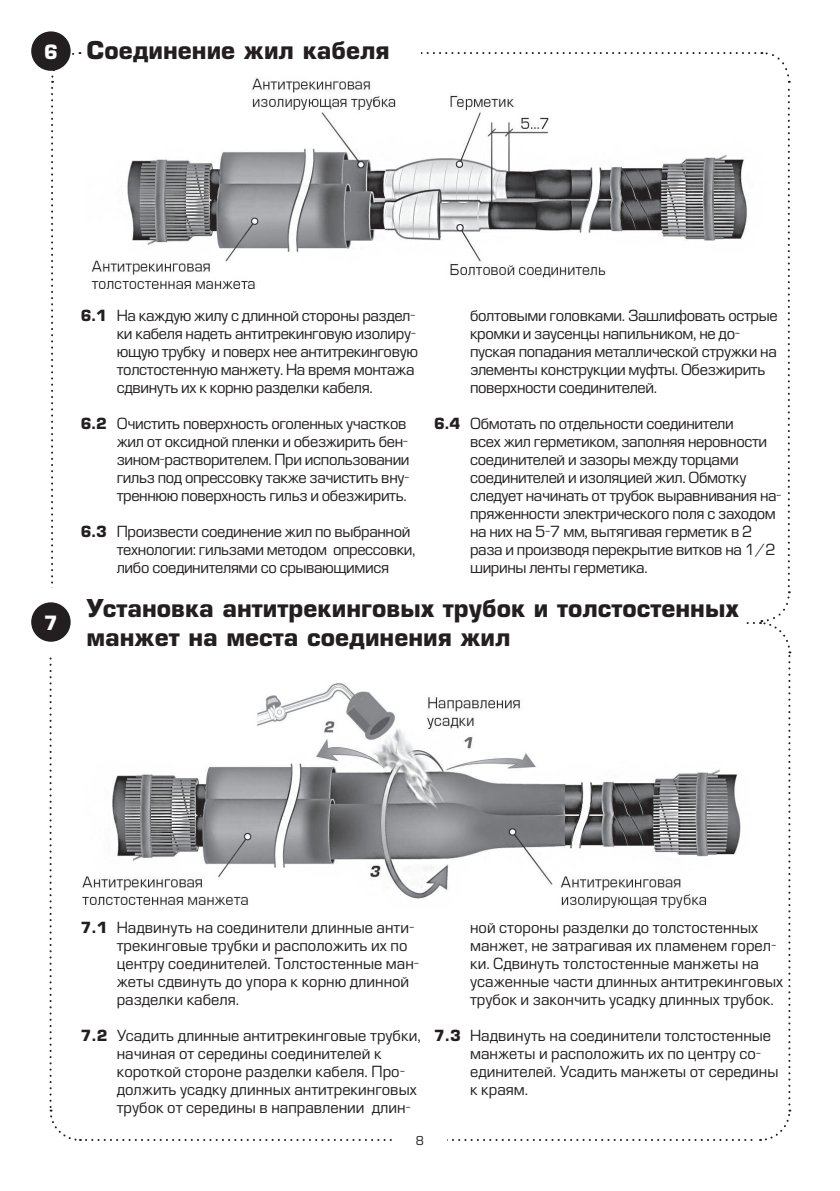
<style>
.page{position:relative;width:840px;height:1191px;background:#fff}
.page>*{position:absolute;margin:0;border:0;box-sizing:border-box;transform-origin:0 0}
.t1{font:700 24px/28.8px "Europe";color:#231f20}
.t2{font:700 19.2px "Europe";color:#fff}
.t3{font:15px/18px "Europe";letter-spacing:-.025em;color:#231f20}
.t4{font:15px/18px "Europe";color:#231f20}
.t5{font:12px "Europe";color:#231f20}
.s1{font-size:19.2px;color:#fff}
.s2{font-weight:700}
</style>
<div class="page">
<img style="left:91px;top:78px;width:656px;height:211px">
<img style="left:82px;top:683px;width:659px;height:225px">
<div style="left:31px;top:31px;width:40px;height:40px;background:#231f20;border-radius:50%"></div>
<div style="left:31px;top:602px;width:40px;height:40px;background:#231f20;border-radius:50%"></div>
<h1 class="t1" style="left:44px;top:36px;width:347px"><span class="s1">6</span> Соединение жил кабеля</h1>
<p class="t3" style="left:117px;top:307px;width:302px;text-indent:-36px"><span class="s2">6.1</span> На каждую жилу с длинной стороны раздел&shy;ки кабеля надеть антитрекинговую изолиру&shy;ющую трубку и поверх нее антитрекинговую толстостенную манжету. На время монтажа сдвинуть их к корню разделки кабеля.</p>
<p class="t3" style="left:117px;top:415px;width:294px;text-indent:-36px"><span class="s2">6.2</span> Очистить поверхность оголенных участков жил от оксидной пленки и обезжирить бен&shy;зином-растворителем. При использовании гильз под опрессовку также зачистить вну&shy;треннюю поверхность гильз и обезжирить.</p>
<p class="t3" style="left:117px;top:523px;width:300px;text-indent:-36px"><span class="s2">6.3</span> Произвести соединение жил по выбранной технологии: гильзами методом опрессовки, либо соединителями со срывающимися</p>
<p class="t3" style="left:470px;top:307px;width:309px">болтовыми головками. Зашлифовать острые кромки и заусенцы напильником, не до&shy;пуская попадания металлической стружки на элементы конструкции муфты. Обезжирить поверхности соединителей.</p>
<p class="t3" style="left:470px;top:415px;width:313px;text-indent:-36px"><span class="s2">6.4</span> Обмотать по отдельности соединители<br>всех жил герметиком, заполняя неровности соединителей и зазоры между торцами соединителей и изоляцией жил. Обмотку следует начинать от трубок выравнивания на&shy;пряженности электрического поля с заходом на них на 5-7 мм, вытягивая герметик в 2 раза и производя перекрытие витков на 1/2 ширины ленты герметика.</p>
<p class="t2" style="left:44px;top:611px;width:15px">7</p>
<h1 class="t1" style="left:86px;top:594px;width:653px">Установка антитрекинговых трубок и толстостенных манжет на места соединения жил</h1>
<p class="t4" style="left:117px;top:919px;width:304px;text-indent:-36px"><span class="s2">7.1</span> Надвинуть на соединители длинные анти&shy;трекинговые трубки и расположить их по центру соединителей. Толстостенные ман&shy;жеты сдвинуть до упора к корню длинной разделки кабеля.</p>
<p class="t4" style="left:117px;top:1027px;width:305px;text-indent:-36px"><span class="s2">7.2</span> Усадить длинные антитрекинговые трубки, начиная от середины соединителей к короткой стороне разделки кабеля. Про&shy;должить усадку длинных антитрекинговых трубок от середины в направлении длин-</p>
<p class="t5" style="left:415px;top:1133px;width:10px">8</p>
<p class="t4" style="left:470px;top:919px;width:314px">ной стороны разделки до толстостенных манжет, не затрагивая их пламенем горел&shy;ки. Сдвинуть толстостенные манжеты на усаженные части длинных антитрекинговых трубок и закончить усадку длинных трубок.</p>
<p class="t4" style="left:470px;top:1027px;width:309px;text-indent:-36px"><span class="s2">7.3</span> Надвинуть на соединители толстостенные манжеты и расположить их по центру со&shy;единителей. Усадить манжеты от середины к краям.</p>
</div>
